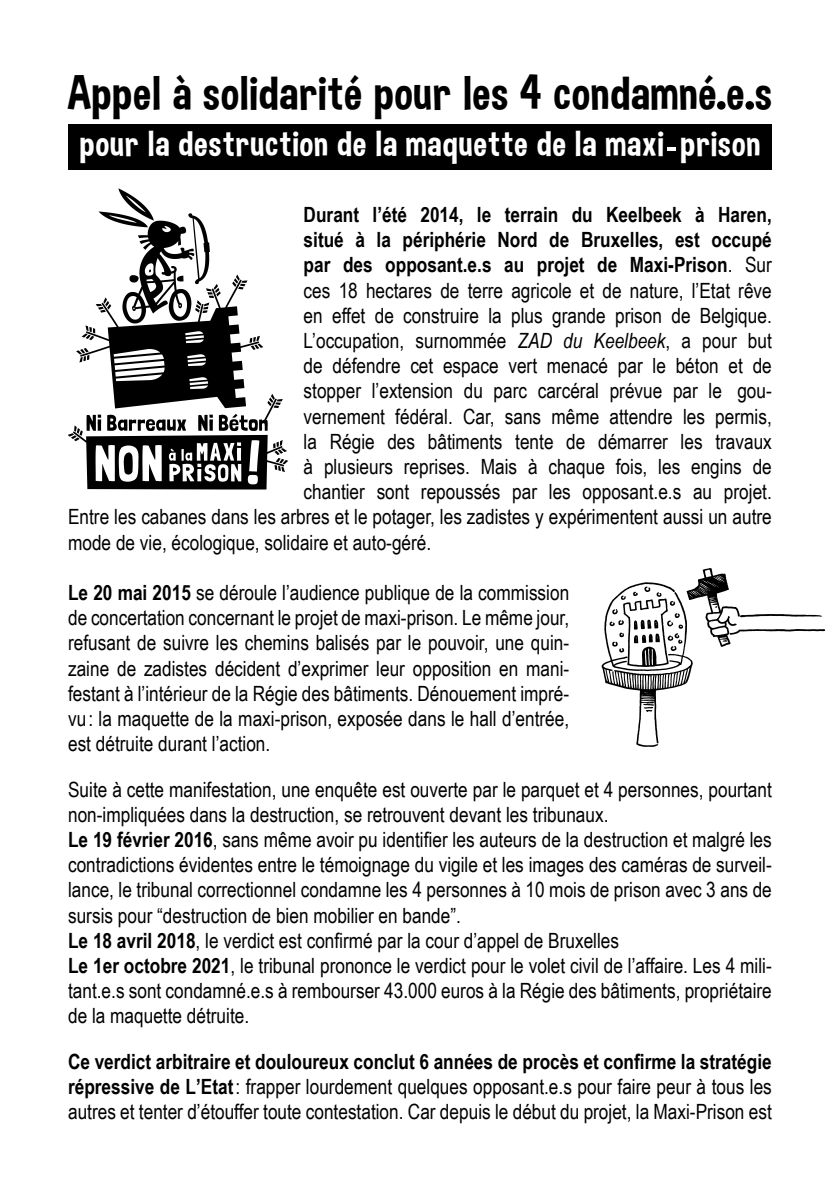
<style>
.page{position:relative;width:840px;height:1191px;background:#fff}
.page>*{position:absolute;margin:0;border:0;box-sizing:border-box;transform-origin:0 0}
.t1{font:48px "Dimbo";letter-spacing:.025em;color:#000}
.t2{font:36px "Dimbo";letter-spacing:.035em;color:#fff}
.t3{font:21px/25.2px "Arial Narrow";color:#000;text-align:justify}
.t4{font:700 21px "Arial Narrow";color:#000}
.s1{font-size:60px}
.s2{font-weight:400}
.s3{font-style:italic}
.s4{font-weight:700}
</style>
<div class="page">
<img style="left:601px;top:568px;width:225px;height:179px">
<img style="left:68px;top:188px;width:221px;height:302px">
<div style="left:68px;top:124px;width:703px;height:46px;background:#000"></div>
<svg style="left:667px;top:147px;width:8px;height:4px"></svg>
<h1 class="t1" style="left:68px;top:64px;width:705px">Appel à solidarité pour les 4 condamné<span class="s1">.</span>e<span class="s1">.</span>s</h1>
<h2 class="t2" style="left:80px;top:122px;width:681px">pour la destruction de la maquette de la maxi prison</h2>
<p class="t4" style="left:303px;top:199px;width:469px">Durant l’été 2014, le terrain du Keelbeek à Haren,</p>
<p class="t4" style="left:303px;top:224px;width:469px">situé à la périphérie Nord de Bruxelles, est occupé</p>
<p class="t4" style="left:303px;top:249px;width:469px">par des opposant.e.s au projet de Maxi-Prison<span class="s2">. Sur</span></p>
<p class="t3" style="left:303px;top:277px;width:469px">ces 18 hectares de terre agricole et de nature, l’Etat rêve</p>
<p class="t3" style="left:303px;top:302px;width:469px">en effet de construire la plus grande prison de Belgique.</p>
<p class="t3" style="left:303px;top:327px;width:469px">L’occupation, surnommée <span class="s3">ZAD du Keelbeek</span>, a pour but</p>
<p class="t3" style="left:303px;top:352px;width:469px">de défendre cet espace vert menacé par le béton et de</p>
<p class="t3" style="left:303px;top:377px;width:469px">stopper l’extension du parc carcéral prévue par le gou-</p>
<p class="t3" style="left:303px;top:403px;width:469px">vernement fédéral. Car, sans même attendre les permis,</p>
<p class="t3" style="left:303px;top:428px;width:469px">la Régie des bâtiments tente de démarrer les travaux</p>
<p class="t3" style="left:303px;top:453px;width:469px">à plusieurs reprises. Mais à chaque fois, les engins de</p>
<p class="t3" style="left:303px;top:478px;width:469px">chantier sont repoussés par les opposant.e.s au projet.</p>
<p class="t3" style="left:68px;top:503px;width:704px">Entre les cabanes dans les arbres et le potager, les zadistes y expérimentent aussi un autre</p>
<p class="t3" style="left:68px;top:529px;width:364px">mode de vie, écologique, solidaire et auto-géré.</p>
<p class="t3" style="left:68px;top:579px;width:502px"><span class="s4">Le 20 mai 2015</span> se déroule l’audience publique de la commission de concertation concernant le projet de maxi-prison. Le même jour, refusant de suivre les chemins balisés par le pouvoir, une quin&shy;zaine de zadistes décident d’exprimer leur opposition en mani&shy;festant à l’intérieur de la Régie des bâtiments. Dénouement impré&shy;vu: la maquette de la maxi-prison, exposée dans le hall d’entrée, est détruite durant l’action.</p>
<p class="t3" style="left:68px;top:775px;width:705px;text-align:left">Suite à cette manifestation, une enquête est ouverte par le parquet et 4 personnes, pourtant non-impliquées dans la destruction, se retrouvent devant les tribunaux.<br><span class="s4">Le 19 février 2016</span>, sans même avoir pu identifier les auteurs de la destruction et malgré les contradictions évidentes entre le témoignage du vigile et les images des caméras de surveil&shy;lance, le tribunal correctionnel condamne les 4 personnes à 10 mois de prison avec 3 ans de sursis pour “destruction de bien mobilier en bande”.<br><span class="s4">Le 18 avril 2018</span>, le verdict est confirmé par la cour d’appel de Bruxelles<br><span class="s4">Le 1er octobre 2021</span>, le tribunal prononce le verdict pour le volet civil de l’affaire. Les 4 mili&shy;tant.e.s sont condamné.e.s à rembourser 43.000 euros à la Régie des bâtiments, propriétaire de la maquette détruite.</p>
<p class="t3" style="left:68px;top:1047px;width:704px"><span class="s4">Ce verdict arbitraire et douloureux conclut 6 années de procès et confirme la stratégie répressive de L’Etat</span>: frapper lourdement quelques opposant.e.s pour faire peur à tous les autres et tenter d’étouffer toute contestation. Car depuis le début du projet, la Maxi-Prison est</p>
</div>
